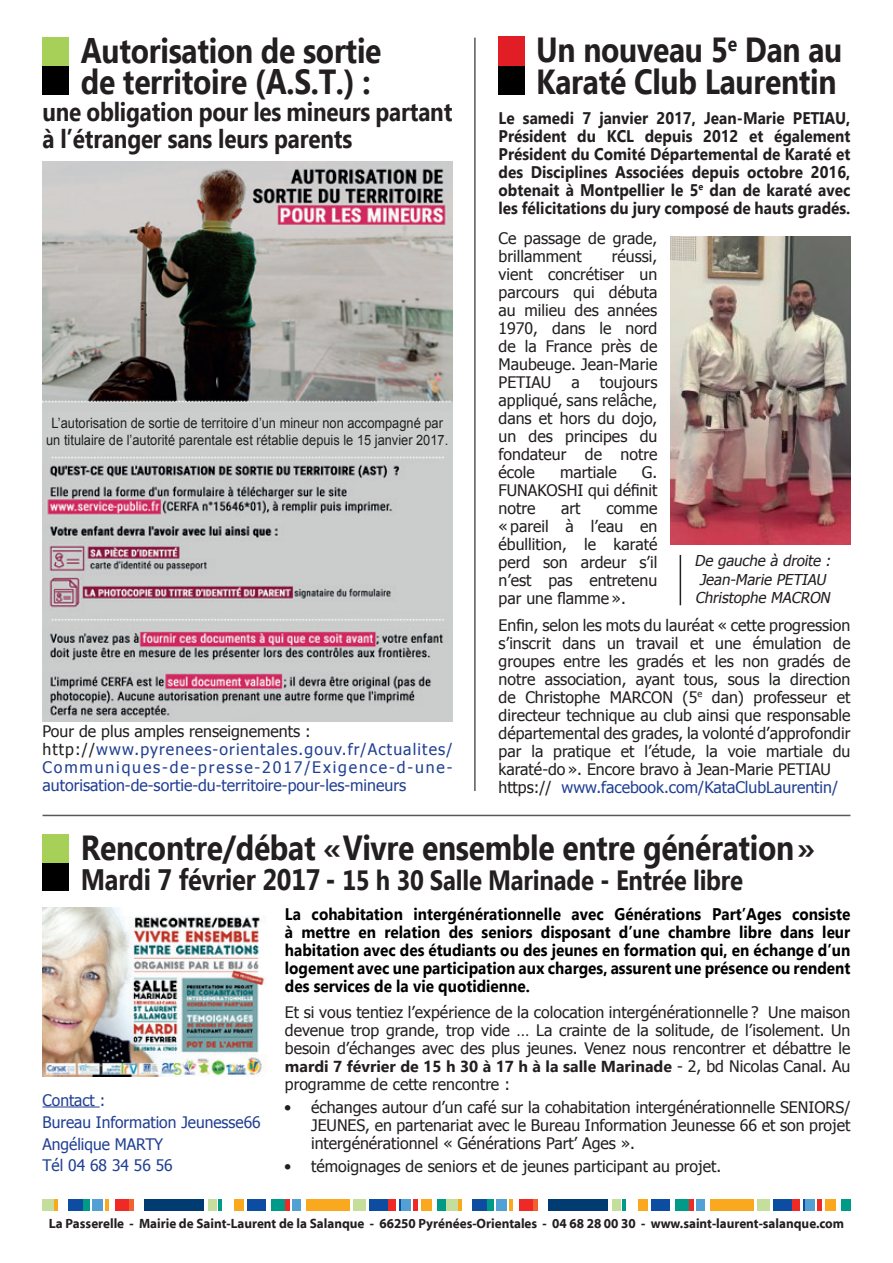
<style>
.page{position:relative;width:893px;height:1263px;background:#fff}
.page>*{position:absolute;margin:0;border:0;box-sizing:border-box;transform-origin:0 0}
.t1{font:700 34.8px/31.5px "Ebrima";letter-spacing:-.01em;color:#231f20;scale:.86 1}
.t2{font:700 27.9px "Ebrima";letter-spacing:-.01em;color:#231f20;scale:.86 1}
.t3{font:700 26.1px/27px "Ebrima";letter-spacing:-.01em;color:#231f20;scale:.86 1}
.t4{font:700 16.8px/17.9px "Gadugi";color:#000001;text-align:justify;scale:.91 1}
.t5{font:700 16.8px/18px "Gadugi";color:#231f20;text-align:justify;scale:.91 1}
.t6{font:15.9px/18px "Tahoma";color:#231f20;text-align:justify}
.t7{font:15.9px/18px "Tahoma";color:#214093}
.t8{font:700 15.9px "Gadugi";color:#231f20}
.t9{font:italic 15px/19.5px "Tahoma";color:#231f20;text-align:center}
.t10{font:14.25px/17.1px "Arial";color:#231f20;text-align:center;scale:.9 1}
.t11{font:700 13.5px "Myriad Web Pro";color:#231f20}
.s1{color:#231f20}
.s2{color:#214093}
.s3{font-size:29.55px}
.s4{font-family:"Tahoma";font-weight:400}
</style>
<div class="page">
<div style="left:43px;top:1199px;width:11px;height:12px;background:#c5de9b"></div>
<div style="left:208px;top:1199px;width:8px;height:12px;background:#c5de9b"></div>
<div style="left:353px;top:1199px;width:13px;height:12px;background:#c5de9b"></div>
<hr style="left:54px;top:1199px;width:4px;height:12px;background:#faa91e">
<div style="left:68px;top:1199px;width:15px;height:12px;background:#0d4da1"></div>
<div style="left:247px;top:1199px;width:18px;height:12px;background:#0d4da1"></div>
<div style="left:369px;top:1199px;width:20px;height:12px;background:#0d4da1"></div>
<svg style="left:399px;top:1199px;width:3px;height:12px"></svg>
<div style="left:83px;top:1199px;width:6px;height:12px;background:#009a88"></div>
<div style="left:271px;top:1199px;width:14px;height:12px;background:#009a88"></div>
<div style="left:437px;top:1199px;width:9px;height:12px;background:#009a88"></div>
<svg style="left:219px;top:1199px;width:3px;height:12px"></svg>
<div style="left:92px;top:1199px;width:11px;height:12px;background:#52a0d4"></div>
<div style="left:402px;top:1199px;width:9px;height:12px;background:#52a0d4"></div>
<div style="left:145px;top:1199px;width:59px;height:12px;background:#003b71"></div>
<hr style="left:105px;top:1199px;width:4px;height:12px;background:#faa91e">
<hr style="left:130px;top:1199px;width:4px;height:12px;background:#f16232">
<div style="left:234px;top:1199px;width:9px;height:12px;background:#faa91e"></div>
<div style="left:292px;top:1199px;width:8px;height:12px;background:#52a0d4"></div>
<div style="left:306px;top:1199px;width:44px;height:12px;background:#faa91e"></div>
<div style="left:421px;top:1199px;width:10px;height:12px;background:#faa91e"></div>
<div style="left:115px;top:1199px;width:13px;height:12px;background:#ee2926"></div>
<hr style="left:285px;top:1199px;width:4px;height:12px;background:#ee2926">
<div style="left:389px;top:1199px;width:7px;height:12px;background:#ee2926"></div>
<hr style="left:414px;top:1199px;width:4px;height:12px;background:#ee2926">
<div style="left:446px;top:1199px;width:12px;height:12px;background:#c5de9b"></div>
<div style="left:612px;top:1199px;width:8px;height:12px;background:#c5de9b"></div>
<div style="left:757px;top:1199px;width:13px;height:12px;background:#c5de9b"></div>
<hr style="left:458px;top:1199px;width:4px;height:12px;background:#faa91e">
<div style="left:472px;top:1199px;width:15px;height:12px;background:#0d4da1"></div>
<div style="left:651px;top:1199px;width:18px;height:12px;background:#0d4da1"></div>
<div style="left:773px;top:1199px;width:19px;height:12px;background:#0d4da1"></div>
<svg style="left:803px;top:1199px;width:3px;height:12px"></svg>
<div style="left:487px;top:1199px;width:6px;height:12px;background:#009a88"></div>
<div style="left:675px;top:1199px;width:14px;height:12px;background:#009a88"></div>
<div style="left:841px;top:1199px;width:9px;height:12px;background:#009a88"></div>
<svg style="left:623px;top:1199px;width:3px;height:12px"></svg>
<div style="left:496px;top:1199px;width:11px;height:12px;background:#52a0d4"></div>
<div style="left:806px;top:1199px;width:9px;height:12px;background:#52a0d4"></div>
<div style="left:549px;top:1199px;width:59px;height:12px;background:#003b71"></div>
<hr style="left:509px;top:1199px;width:4px;height:12px;background:#faa91e">
<hr style="left:534px;top:1199px;width:4px;height:12px;background:#f16232">
<div style="left:638px;top:1199px;width:9px;height:12px;background:#faa91e"></div>
<div style="left:696px;top:1199px;width:8px;height:12px;background:#52a0d4"></div>
<div style="left:710px;top:1199px;width:43px;height:12px;background:#faa91e"></div>
<div style="left:825px;top:1199px;width:10px;height:12px;background:#faa91e"></div>
<div style="left:519px;top:1199px;width:13px;height:12px;background:#ee2926"></div>
<hr style="left:689px;top:1199px;width:4px;height:12px;background:#ee2926">
<div style="left:792px;top:1199px;width:8px;height:12px;background:#ee2926"></div>
<div style="left:817px;top:1199px;width:5px;height:12px;background:#ee2926"></div>
<img style="left:43px;top:162px;width:409px;height:560px">
<div style="left:43px;top:412px;width:409px;height:38px;background:#cccece"></div>
<div style="left:43px;top:37px;width:26px;height:30px;background:#a7d059"></div>
<div style="left:43px;top:67px;width:26px;height:28px;background:#000001"></div>
<hr style="left:474px;top:38px;width:2px;height:753px;background:#57585a">
<div style="left:498px;top:36px;width:27px;height:30px;background:#e11e25"></div>
<div style="left:498px;top:66px;width:27px;height:28px;background:#000001"></div>
<img style="left:670px;top:236px;width:180px;height:309px">
<div style="left:43px;top:834px;width:26px;height:29px;background:#a7d059"></div>
<div style="left:43px;top:863px;width:26px;height:28px;background:#000001"></div>
<hr style="left:43px;top:815px;width:807px;height:1px;background:#57585a">
<hr style="left:680px;top:555px;width:1px;height:50px;background:#231f20">
<img style="left:43px;top:907px;width:224px;height:169px">
<hr style="left:43px;top:1106px;width:57px;height:1px;background:#214093">
<h1 class="t1" style="left:81px;top:36px;width:351px">Autorisation de sortie de territoire (A.S.T.) :</h1>
<h3 class="t3" style="left:43px;top:99px;width:478px">une obligation pour les mineurs partant à l’étranger sans leurs parents</h3>
<p class="t10" style="left:46px;top:414px;width:448px">L’autorisation de sortie de territoire d’un mineur non accompagné par un titulaire de l’autorité parentale est rétablie depuis le 15 janvier 2017.</p>
<p class="t7" style="left:43px;top:722px;width:411px"><span class="s1">Pour de plus amples renseignements : http://</span>www.pyrenees-orientales.gouv.fr/Actualites/ Communiques-de-presse-2017/Exigence-d-une&shy;autorisation-de-sortie-du-territoire-pour-les-mineurs</p>
<h1 class="t1" style="left:536px;top:36px;width:358px">Un nouveau 5<sup>e</sup> Dan au<br>Karaté Club Laurentin</h1>
<p class="t5" style="left:499px;top:109px;width:388px">Le samedi 7 janvier 2017, Jean-Marie PETIAU, Président du KCL depuis 2012 et également Président du Comité Départemental de Karaté et des Disciplines Associées depuis octobre 2016, obtenait à Montpellier le 5<sup>e</sup> dan de karaté avec les félicitations du jury composé de hauts gradés.</p>
<p class="t6" style="left:499px;top:228px;width:160px">Ce passage de grade, brillamment</p>
<p class="t6" style="left:499px;top:246px;width:160px;text-indent:113px">réussi, vient concrétiser un parcours qui débuta au milieu des années 1970, dans le nord de la France près de Maubeuge. Jean-Marie PETIAU</p>
<p class="t6" style="left:499px;top:372px;width:160px;text-indent:101px">toujours appliqué, sans relâche, dans et hors du dojo, un des principes du fondateur de notre école</p>
<p class="t6" style="left:571px;top:372px;width:10px">a</p>
<p class="t6" style="left:560px;top:462px;width:58px">martiale</p>
<p class="t6" style="left:499px;top:462px;width:160px;text-indent:143px">G.<br>FUNAKOSHI qui définit notre</p>
<p class="t6" style="left:561px;top:498px;width:21px">art</p>
<p class="t6" style="left:499px;top:498px;width:160px;text-indent:108px">comme « pareil à l’eau en ébullition, le karaté perd son ardeur s’il n’est pas entretenu par une flamme ».</p>
<p class="t6" style="left:499px;top:615px;width:353px;text-align:left">Enfin, selon les mots du lauréat « cette progression s’inscrit dans un travail et une émulation de groupes entre les gradés et les non gradés de notre association, ayant tous, sous la direction de Christophe MARCON (5<sup>e</sup> dan) professeur et directeur technique au club ainsi que responsable départemental des grades, la volonté d’approfondir par la pratique et l’étude, la voie martiale du karaté-do ». Encore bravo à Jean-Marie PETIAU https:// <span class="s2">www.facebook.com/KataClubLaurentin/</span></p>
<p class="t9" style="left:695px;top:550px;width:141px">De gauche à droite :<br>Jean-Marie PETIAU</p>
<p class="t9" style="left:695px;top:587px;width:140px">Christophe MACRON</p>
<h1 class="t1" style="left:81px;top:834px;width:855px">Rencontre/débat «Vivre ensemble entre génération»</h1>
<h2 class="t2" style="left:81px;top:860px;width:772px"><span class="s3">Mardi 7 février 2017 -</span> 15 h 30 Salle Marinade - Entrée libre</h2>
<p class="t4" style="left:285px;top:905px;width:623px">La cohabitation intergénérationnelle avec Générations Part’Ages consiste à mettre en relation des seniors disposant d’une chambre libre dans leur habitation avec des étudiants ou des jeunes en formation qui, en échange d’un logement avec une participation aux charges, assurent une présence ou rendent des services de la vie quotidienne.</p>
<p class="t6" style="left:285px;top:1003px;width:567px">Et si vous tentiez l’expérience de la colocation intergénérationnelle ? Une maison devenue trop grande, trop vide … La crainte de la solitude, de l’isolement. Un besoin d’échanges avec des plus jeunes. Venez nous rencontrer et débattre le</p>
<p class="t8" style="left:285px;top:1057px;width:567px">mardi 7 février de 15 h 30 à 17 h à la salle Marinade <span class="s4">- 2, bd Nicolas Canal. Au</span></p>
<p class="t6" style="left:285px;top:1075px;width:227px">programme de cette rencontre :</p>
<p class="t6" style="left:311px;top:1097px;width:541px;text-indent:-27px">• échanges autour d’un café sur la cohabitation intergénérationnelle SENIORS/ JEUNES, en partenariat avec le Bureau Information Jeunesse 66 et son projet intergénérationnel « Générations Part’ Ages ».</p>
<p class="t6" style="left:284px;top:1156px;width:439px">• témoignages de seniors et de jeunes participant au projet.</p>
<p class="t7" style="left:43px;top:1088px;width:220px;line-height:21.8px">Contact :<br>Bureau Information Jeunesse66<br>Angélique MARTY<br>Tél 04 68 34 56 56</p>
<p class="t11" style="left:49px;top:1215px;width:797px">La Passerelle - Mairie de Saint-Laurent de la Salanque - 66250 Pyrénées-Orientales - 04 68 28 00 30 - www.saint-laurent-salanque.com</p>
</div>
